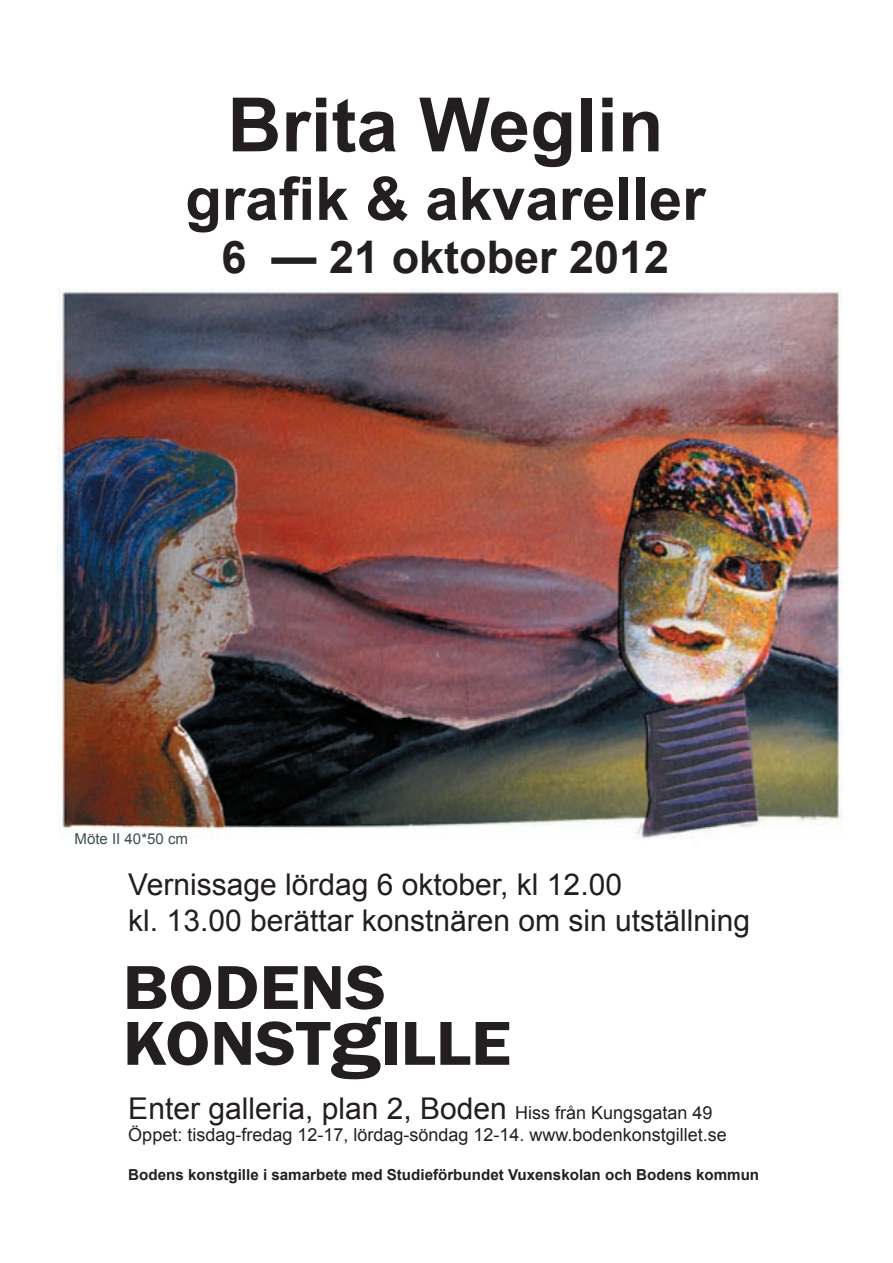
<style>
.page{position:relative;width:893px;height:1263px;background:#fff}
.page>*{position:absolute;margin:0;border:0;box-sizing:border-box;transform-origin:0 0}
.t1{font:700 75px "Arial";color:#231f20}
.t2{font:700 60px "Arial";color:#231f20}
.t3{font:700 45px "Arial";color:#231f20}
.t4{font:30px/36px "Arial";color:#231f20}
.t5{font:18px "Arial";color:#231f20}
.t6{font:700 15.15px "Arial";color:#231f20}
.t7{font:15px "Arial";color:#3d4d53}
.s1{font-size:18px}
</style>
<div class="page">
<img style="left:57px;top:288px;width:785px;height:551px">
<svg style="left:128px;top:1021px;width:80px;height:44px"></svg>
<svg style="left:215px;top:1016px;width:166px;height:63px"></svg>
<div style="left:385px;top:1022px;width:11px;height:43px;background:#231f20"></div>
<svg style="left:405px;top:1022px;width:65px;height:43px"></svg>
<svg style="left:476px;top:1022px;width:33px;height:43px"></svg>
<svg style="left:128px;top:965px;width:83px;height:44px"></svg>
<svg style="left:218px;top:966px;width:39px;height:43px"></svg>
<svg style="left:264px;top:966px;width:34px;height:43px"></svg>
<svg style="left:304px;top:965px;width:80px;height:44px"></svg>
<p class="t1" style="left:227px;top:76px;width:438px">Brita Weglin</p>
<p class="t2" style="left:185px;top:159px;width:522px">grafik &amp; akvareller</p>
<p class="t3" style="left:222px;top:228px;width:449px">6 — 21 oktober 2012</p>
<p class="t7" style="left:75px;top:829px;width:115px">Möte II 40*50 cm</p>
<p class="t4" style="left:128px;top:866px;width:623px">Vernissage lördag 6 oktober, kl 12.00<br>kl. 13.00 berättar konstnären om sin utställning</p>
<p class="t4" style="left:128px;top:1091px;width:586px">Enter galleria, plan 2, Boden <span class="s1">Hiss från Kungsgatan 49</span></p>
<p class="t5" style="left:128px;top:1122px;width:600px">Öppet: tisdag-fredag 12-17, lördag-söndag 12-14. www.bodenkonstgillet.se</p>
<p class="t6" style="left:128px;top:1165px;width:632px">Bodens konstgille i samarbete med Studieförbundet Vuxenskolan och Bodens kommun</p>
</div>
